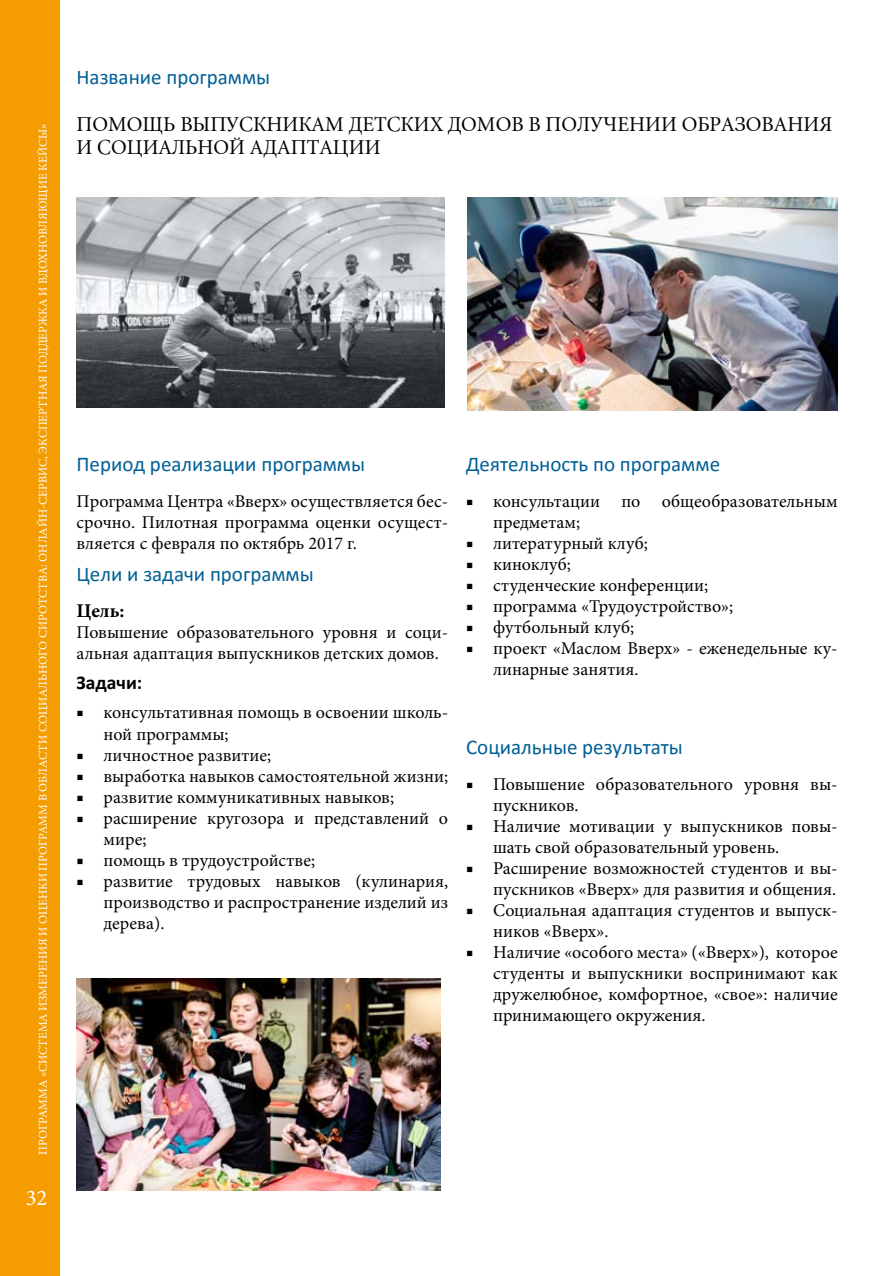
<style>
.page{position:relative;width:893px;height:1276px;background:#fff}
.page>*{position:absolute;margin:0;border:0;box-sizing:border-box;transform-origin:0 0}
.t1{font:22.5px "Minion Pro";color:#fff}
.t2{font:21px "Calibri";color:#025f94}
.t3{font:21px/23.1px "Minion Cyr";color:#000}
.t4{font:700 19.5px "Calibri";color:#000}
.t5{font:700 19.5px "Minion Pro";color:#000}
.t6{font:18px/21px "Minion Pro";color:#000}
.t7{font:12px "Minion Pro";color:#fff}
</style>
<div class="page">
<div style="left:0;top:0;width:60px;height:1276px;background:#f59c00"></div>
<img style="left:77px;top:198px;width:367px;height:210px">
<img style="left:468px;top:198px;width:370px;height:212px">
<img style="left:77px;top:978px;width:363px;height:213px">
<p class="t7" style="left:35px;top:1154px;width:1032px;rotate:-90deg">ПРОГРАММА «СИСТЕМА ИЗМЕРЕНИЯ И ОЦЕНКИ ПРОГРАММ В ОБЛАСТИ СОЦИАЛЬНОГО СИРОТСТВА: ОНЛАЙН-СЕРВИС, ЭКСПЕРТНАЯ ПОДДЕРЖКА И ВДОХНОВЛЯЮЩИЕ КЕЙСЫ»</p>
<p class="t1" style="left:26px;top:1182px;width:23px">32</p>
<p class="t2" style="left:77px;top:62px;width:195px">Название программы</p>
<p class="t3" style="left:77px;top:113px;width:757px">ПОМОЩЬ ВЫПУСКНИКАМ ДЕТСКИХ ДОМОВ В ПОЛУЧЕНИИ ОБРАЗОВАНИЯ<br>И СОЦИАЛЬНОЙ АДАПТАЦИИ</p>
<p class="t2" style="left:77px;top:449px;width:290px">Период реализации программы</p>
<p class="t6" style="left:77px;top:491px;width:373px;text-align:justify">Программа Центра «Вверх» осуществляется бес&shy;срочно. Пилотная программа оценки осущест&shy;вляется с февраля по октябрь 2017 г.</p>
<p class="t2" style="left:77px;top:559px;width:239px">Цели и задачи программы</p>
<p class="t5" style="left:77px;top:597px;width:49px">Цель:</p>
<p class="t6" style="left:77px;top:622px;width:373px">Повышение образовательного уровня и соци&shy;альная адаптация выпускников детских домов.</p>
<p class="t4" style="left:77px;top:669px;width:67px">Задачи:</p>
<p class="t6" style="left:104px;top:702px;width:346px;text-indent:-27px">■ консультативная помощь в освоении школь&shy;ной программы;</p>
<p class="t6" style="left:77px;top:744px;width:196px">■ личностное развитие;</p>
<p class="t6" style="left:77px;top:765px;width:373px">■ выработка навыков самостоятельной жизни;</p>
<p class="t6" style="left:77px;top:786px;width:319px">■ развитие коммуникативных навыков;</p>
<p class="t6" style="left:104px;top:807px;width:346px;text-indent:-27px">■ расширение кругозора и представлений о мире;</p>
<p class="t6" style="left:77px;top:849px;width:240px">■ помощь в трудоустройстве;</p>
<p class="t6" style="left:104px;top:870px;width:346px;text-align:justify;text-indent:-27px">■ развитие трудовых навыков (кулинария, производство и распространение изделий из дерева).</p>
<p class="t2" style="left:466px;top:449px;width:256px">Деятельность по программе</p>
<p class="t6" style="left:493px;top:491px;width:346px;text-indent:-27px">■ консультации по общеобразовательным предметам;</p>
<p class="t6" style="left:466px;top:533px;width:183px">■ литературный клуб;</p>
<p class="t6" style="left:466px;top:554px;width:106px">■ киноклуб;</p>
<p class="t6" style="left:466px;top:575px;width:244px">■ студенческие конференции;</p>
<p class="t6" style="left:466px;top:596px;width:269px">■ программа «Трудоустройство»;</p>
<p class="t6" style="left:466px;top:617px;width:170px">■ футбольный клуб;</p>
<p class="t6" style="left:493px;top:638px;width:346px;text-indent:-27px">■ проект «Маслом Вверх» - еженедельные ку&shy;линарные занятия.</p>
<p class="t2" style="left:466px;top:732px;width:218px">Социальные результаты</p>
<p class="t6" style="left:493px;top:774px;width:346px;text-indent:-27px">■ Повышение образовательного уровня вы&shy;пускников.</p>
<p class="t6" style="left:493px;top:816px;width:346px;text-indent:-27px">■ Наличие мотивации у выпускников повы&shy;шать свой образовательный уровень.</p>
<p class="t6" style="left:466px;top:858px;width:373px;text-align:right">■ Расширение возможностей студентов и вы&shy;пускников «Вверх» для развития и общения.</p>
<p class="t6" style="left:493px;top:900px;width:346px;text-indent:-27px">■ Социальная адаптация студентов и выпуск&shy;ников «Вверх».</p>
<p class="t6" style="left:493px;top:942px;width:346px;text-align:justify;text-indent:-27px">■ Наличие «особого места» («Вверх»), которое студенты и выпускники воспринимают как дружелюбное, комфортное, «свое»: наличие принимающего окружения.</p>
</div>
